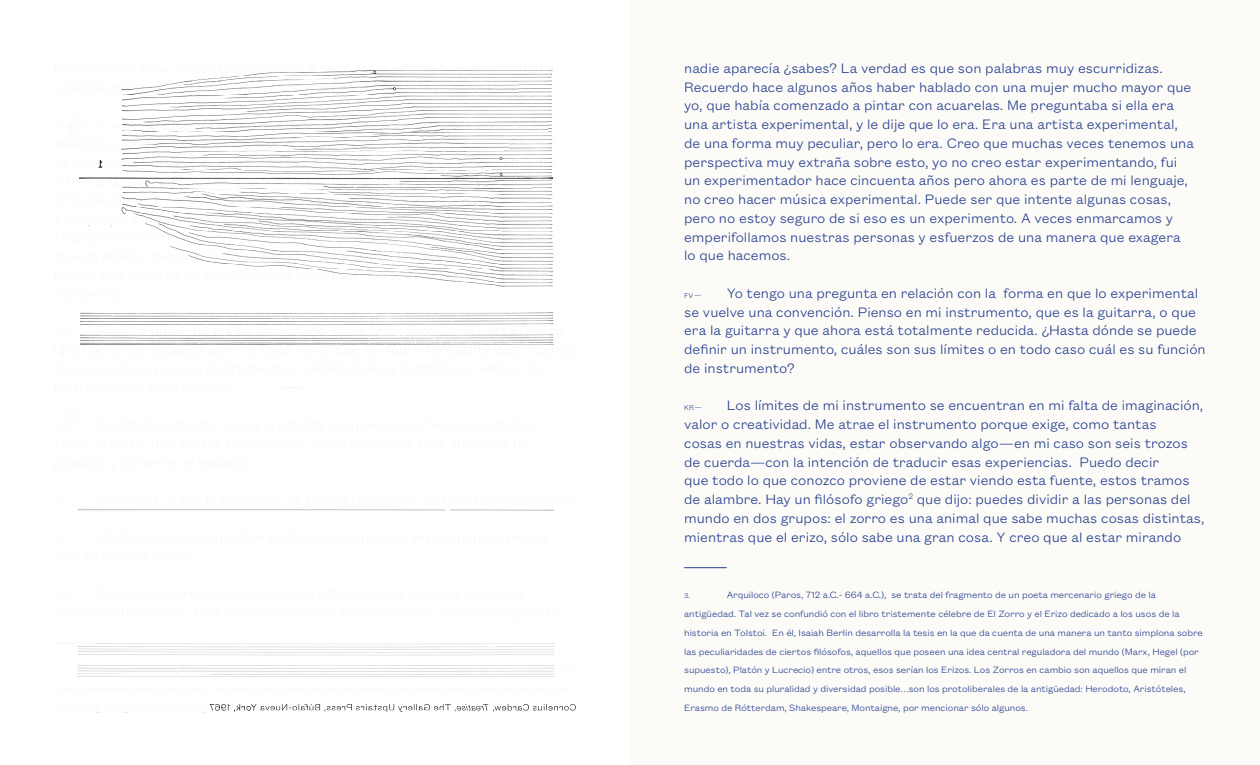
<style>
.page{position:relative;width:1260px;height:765px;background:#fcfbf8}
.page>*{position:absolute;margin:0;border:0;box-sizing:border-box;transform-origin:0 0}
.t1{font:300 15px/18.8px "Founders Grotesk Text";color:#253f8e}
.t2{font:300 10px/18.8px "Founders Grotesk Text";letter-spacing:-.005em;color:#253f8e}
.t3{font:300 7.5px "Founders Grotesk Text";color:#253f8e}
</style>
<div class="page">
<hr style="left:684px;top:567px;width:43px;height:1px;background:#253f8e">
<hr style="left:630px;top:0;width:1px;height:765px;background:#fefefd">
<hr style="left:629px;top:0;width:1px;height:765px;background:#fff">
<img style="left:77px;top:75px;width:478px;height:630px">
<img style="left:77px;top:389px;width:156px;height:3px">
<img style="left:77px;top:419px;width:459px;height:13px">
<img style="left:77px;top:438px;width:452px;height:13px">
<img style="left:77px;top:457px;width:174px;height:12px">
<img style="left:77px;top:494px;width:478px;height:13px">
<img style="left:77px;top:532px;width:472px;height:12px">
<img style="left:77px;top:550px;width:112px;height:13px">
<img style="left:77px;top:588px;width:449px;height:12px">
<img style="left:77px;top:607px;width:478px;height:12px">
<img style="left:77px;top:642px;width:20px;height:1px">
<img style="left:77px;top:667px;width:98px;height:6px">
<img style="left:179px;top:667px;width:31px;height:6px">
<img style="left:210px;top:667px;width:345px;height:8px">
<img style="left:77px;top:685px;width:478px;height:9px">
<img style="left:77px;top:704px;width:133px;height:1px">
<img style="left:248px;top:70px;width:305px;height:5px">
<img style="left:77px;top:82px;width:440px;height:12px">
<img style="left:77px;top:124px;width:63px;height:5px">
<img style="left:143px;top:120px;width:405px;height:12px">
<img style="left:77px;top:138px;width:427px;height:12px">
<img style="left:509px;top:138px;width:45px;height:10px">
<img style="left:77px;top:157px;width:478px;height:12px">
<img style="left:77px;top:175px;width:454px;height:13px">
<img style="left:77px;top:194px;width:468px;height:13px">
<img style="left:77px;top:213px;width:473px;height:13px">
<img style="left:77px;top:232px;width:473px;height:12px">
<img style="left:77px;top:250px;width:478px;height:13px">
<img style="left:77px;top:269px;width:471px;height:13px">
<img style="left:77px;top:288px;width:43px;height:10px">
<img style="left:77px;top:325px;width:478px;height:13px">
<img style="left:77px;top:344px;width:478px;height:13px">
<img style="left:77px;top:363px;width:467px;height:13px">
<img style="left:77px;top:382px;width:156px;height:6px">
<img style="left:55px;top:388px;width:178px;height:1px">
<hr style="left:492px;top:710px;width:84px;height:2px;background:#fff">
<img style="left:492px;top:704px;width:84px;height:6px">
<hr style="left:457px;top:710px;width:31px;height:1px;background:#fff">
<img style="left:257px;top:704px;width:231px;height:6px">
<hr style="left:257px;top:710px;width:199px;height:2px;background:#fff">
<hr style="left:210px;top:710px;width:47px;height:2px;background:#231f20">
<img style="left:210px;top:704px;width:47px;height:6px">
<p class="t1" style="left:684px;top:58px;width:511px">nadie aparecía ¿sabes? La verdad es que son palabras muy escurridizas.<br>Recuerdo hace algunos años haber hablado con una mujer mucho mayor que yo, que había comenzado a pintar con acuarelas. Me preguntaba si ella era una artista experimental, y le dije que lo era. Era una artista experimental, de una forma muy peculiar, pero lo era. Creo que muchas veces tenemos una perspectiva muy extraña sobre esto, yo no creo estar experimentando, fui un experimentador hace cincuenta años pero ahora es parte de mi lenguaje, no creo hacer música experimental. Puede ser que intente algunas cosas, pero no estoy seguro de si eso es un experimento. A veces enmarcamos y emperifollamos nuestras personas y esfuerzos de una manera que exagera lo que hacemos.</p>
<p class="t3" style="left:684px;top:290px;width:19px">FV —</p>
<p class="t1" style="left:684px;top:283px;width:523px;text-indent:43px">Yo tengo una pregunta en relación con la forma en que lo experimental se vuelve una convención. Pienso en mi instrumento, que es la guitarra, o que era la guitarra y que ahora está totalmente reducida. ¿Hasta dónde se puede definir un instrumento, cuáles son sus límites o en todo caso cuál es su función de instrumento?</p>
<p class="t3" style="left:684px;top:403px;width:19px">KR —</p>
<p class="t1" style="left:684px;top:395px;width:522px;text-indent:43px">Los límites de mi instrumento se encuentran en mi falta de imaginación, valor o creatividad. Me atrae el instrumento porque exige, como tantas<br>cosas en nuestras vidas, estar observando algo—en mi caso son seis trozos de cuerda—con la intención de traducir esas experiencias. Puedo decir<br>que todo lo que conozco proviene de estar viendo esta fuente, estos tramos de alambre. Hay un filósofo griego<sup>2</sup> que dijo: puedes dividir a las personas del mundo en dos grupos: el zorro es una animal que sabe muchas cosas distintas, mientras que el erizo, sólo sabe una gran cosa. Y creo que al estar mirando</p>
<p class="t2" style="left:684px;top:585px;width:520px;text-indent:43px">Arquiloco (Paros, 712 a.C.- 664 a.C.), se trata del fragmento de un poeta mercenario griego de la antigüedad. Tal vez se confundió con el libro tristemente célebre de El Zorro y el Erizo dedicado a los usos de la historia en Tolstoi. En él, Isaiah Berlin desarrolla la tesis en la que da cuenta de una manera un tanto simplona sobre las peculiaridades de ciertos filósofos, aquellos que poseen una idea central reguladora del mundo (Marx, Hegel (por supuesto), Platón y Lucrecio) entre otros, esos serían los Erizos. Los Zorros en cambio son aquellos que miran el mundo en toda su pluralidad y diversidad posible…son los protoliberales de la antigüedad: Herodoto, Aristóteles, Erasmo de Rótterdam, Shakespeare, Montaigne, por mencionar sólo algunos.</p>
<p class="t3" style="left:684px;top:591px;width:7px">3.</p>
</div>
